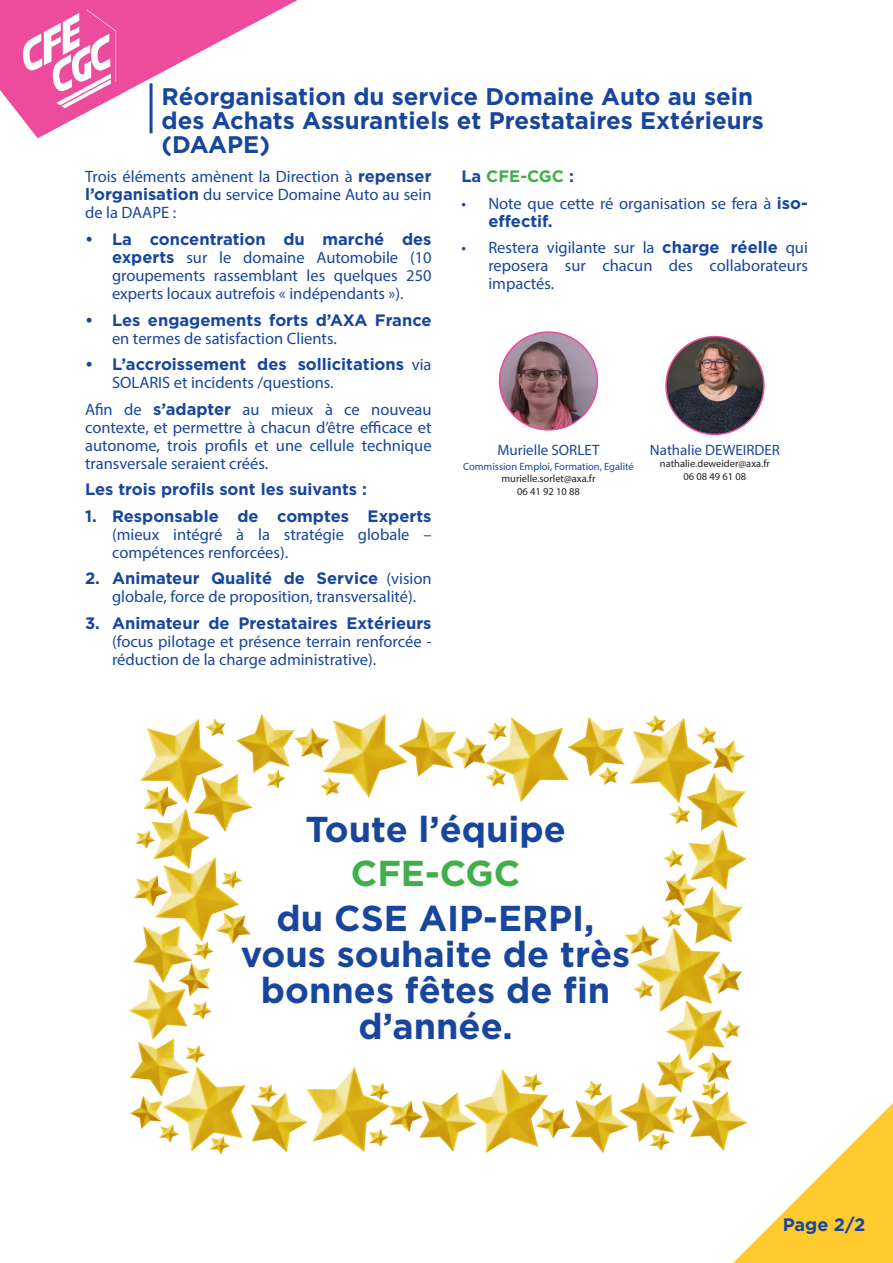
<style>
.page{position:relative;width:893px;height:1263px;background:#fff}
.page>*{position:absolute;margin:0;border:0;box-sizing:border-box;transform-origin:0 0}
.t1{font:700 36px/36px "Gotham";color:#18469d;text-align:center}
.t2{font:700 36px "Gotham";color:#40ae49}
.t3{font:700 24px/24px "Gotham";color:#18469d}
.t4{font:700 18px "Gotham";color:#18469d}
.t5{font:16.5px/18px "Myriad Pro";color:#18469d;text-align:justify}
.t6{font:700 16.5px/18px "Gotham";color:#18469d}
.t7{font:700 16.5px "Gotham";color:#40ae49}
.t8{font:15px "Myriad Pro";color:#18469d}
.t9{font:10.5px "Myriad Pro";color:#231f20}
.t10{font:10.5px "Myriad Pro";color:#18469d}
.s1{font-family:"Gotham";font-weight:700}
.s2{font-family:"Myriad Pro";font-weight:400}
.s3{color:#18469d}
</style>
<div class="page">
<svg style="left:733px;top:1103px;width:160px;height:160px"></svg>
<svg style="left:0;top:0;width:298px;height:138px"></svg>
<hr style="left:150px;top:83px;width:3px;height:50px;background:#18469d">
<img style="left:501px;top:334px;width:96px;height:94px">
<div style="left:499px;top:331px;width:99px;height:100px;border:2px solid #ed4c9c;border-radius:50%"></div>
<img style="left:666px;top:337px;width:98px;height:97px;border-radius:49px">
<div style="left:665px;top:336px;width:100px;height:99px;border:2px solid #ed4c9c;border-radius:50%"></div>
<img style="left:129px;top:714px;width:620px;height:440px">
<p class="t3" style="left:162px;top:84px;width:604px">Réorganisation du service Domaine Auto au sein des Achats Assurantiels et Prestataires Extérieurs (DAAPE)</p>
<p class="t5" style="left:85px;top:168px;width:348px">Trois éléments amènent la Direction à <span class="s1">repenser l’organisation</span> du service Domaine Auto au sein de la DAAPE :</p>
<p class="t5" style="left:112px;top:230px;width:321px;text-indent:-27px"><span class="s1">• La concentration du marché des experts</span> sur le domaine Automobile (10 groupements rassemblant les quelques 250 experts locaux autrefois « indépendants »).</p>
<p class="t6" style="left:112px;top:310px;width:321px;text-indent:-27px">• Les engagements forts d’AXA France <span class="s2">en termes de satisfaction Clients.</span></p>
<p class="t6" style="left:112px;top:355px;width:321px;text-indent:-27px">• L’accroissement des sollicitations <span class="s2">via<br>SOLARIS et incidents /questions.</span></p>
<p class="t5" style="left:85px;top:400px;width:348px">Afin de <span class="s1">s’adapter</span> au mieux à ce nouveau contexte, et permettre à chacun d’être efficace et autonome, trois profils et une cellule technique transversale seraient créés.</p>
<p class="t6" style="left:85px;top:480px;width:283px">Les trois profils sont les suivants :</p>
<p class="t5" style="left:112px;top:507px;width:321px;text-indent:-27px"><span class="s1">1. Responsable de comptes Experts </span>(mieux intégré à la stratégie globale – compétences renforcées).</p>
<p class="t5" style="left:112px;top:569px;width:321px;text-indent:-27px"><span class="s1">2. Animateur Qualité de Service</span> (vision globale, force de proposition, transversalité).</p>
<p class="t5" style="left:112px;top:614px;width:321px;text-indent:-27px"><span class="s1">3. Animateur de Prestataires Extérieurs </span>(focus pilotage et présence terrain renforcée - réduction de la charge administrative).</p>
<p class="t7" style="left:461px;top:167px;width:114px"><span class="s3">La</span> CFE-CGC <span class="s3">:</span></p>
<p class="t5" style="left:488px;top:194px;width:321px;text-indent:-27px">• Note que cette ré organisation se fera à <span class="s1">iso&shy;effectif.</span></p>
<p class="t5" style="left:488px;top:238px;width:321px;text-indent:-27px">• Restera vigilante sur la <span class="s1">charge réelle</span> qui reposera sur chacun des collaborateurs impactés.</p>
<p class="t8" style="left:497px;top:440px;width:104px">Murielle SORLET</p>
<p class="t10" style="left:463px;top:460px;width:172px">Commission Emploi, Formation, Egalité</p>
<p class="t9" style="left:501px;top:472px;width:96px">murielle.sorlet@axa.fr</p>
<p class="t9" style="left:517px;top:485px;width:64px">06 41 92 10 88</p>
<p class="t8" style="left:650px;top:440px;width:131px">Nathalie DEWEIRDER</p>
<p class="t9" style="left:660px;top:457px;width:111px">nathalie.deweider@axa.fr</p>
<p class="t9" style="left:684px;top:470px;width:64px">06 08 49 61 08</p>
<p class="t1" style="left:305px;top:810px;width:262px">Toute l’équipe</p>
<p class="t2" style="left:351px;top:852px;width:171px">CFE-CGC</p>
<p class="t1" style="left:241px;top:899px;width:391px">du CSE AIP-ERPI, vous souhaite de très bonnes fêtes de fin d’année.</p>
<p class="t4" style="left:783px;top:1215px;width:84px">Page 2/2</p>
</div>
